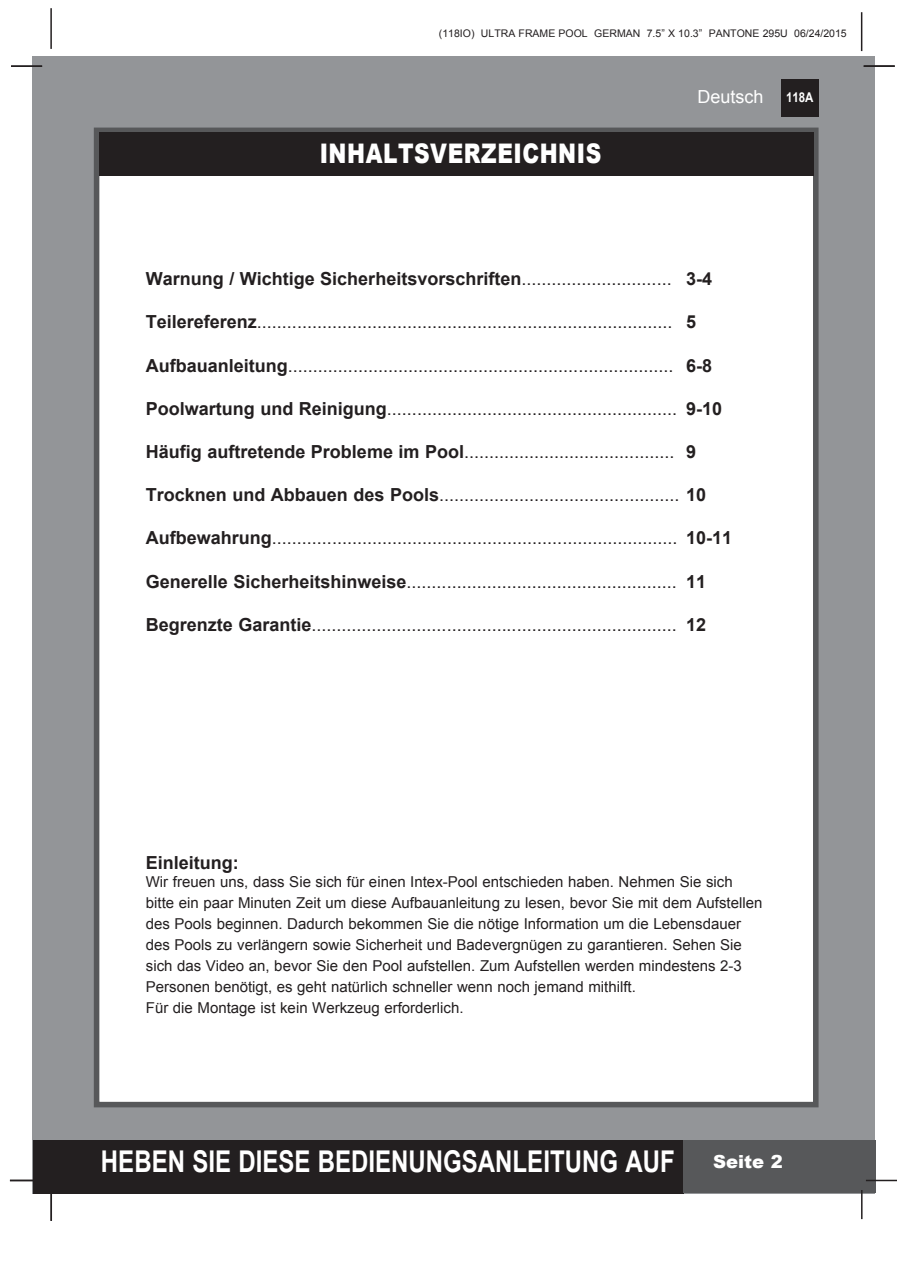
<style>
.page{position:relative;width:897px;height:1264px;background:#fff}
.page>*{position:absolute;margin:0;border:0;box-sizing:border-box;transform-origin:0 0}
.t1{font:700 30px "Arial";color:#fff;scale:.8 1}
.t2{font:900 27px "Arial";letter-spacing:.025em;color:#fff;scale:.8 1}
.t3{font:18px "Arial";color:#231f20}
.t4{font:700 18px "Arial";color:#231f20}
.t5{font:18px "Arial";color:#fff}
.t6{font:900 18px "Arial";color:#fff}
.t7{font:15px/21px "Arial";color:#231f20}
.t8{font:700 13.5px "Arial";color:#fff;scale:.85 1}
.t9{font:10.5px "Arial";color:#231f20}
.s1{font-weight:400}
.s2{font-weight:700}
</style>
<div class="page">
<div style="left:33px;top:56px;width:842px;height:1137px;background:#939598"></div>
<div style="left:780px;top:79px;width:38px;height:38px;background:#231f20"></div>
<hr style="left:50px;top:8px;width:2px;height:41px;background:#231f20">
<hr style="left:860px;top:12px;width:2px;height:39px;background:#231f20">
<div style="left:33px;top:1140px;width:650px;height:53px;background:#231f20"></div>
<div style="left:682px;top:1140px;width:193px;height:53px;background:#57585a"></div>
<hr style="left:865px;top:1179px;width:31px;height:2px;background:#231f20">
<hr style="left:860px;top:1190px;width:2px;height:29px;background:#231f20">
<div style="left:94px;top:128px;width:724px;height:979px;background:#fff;border:6px solid #57585a"></div>
<div style="left:99px;top:132px;width:714px;height:44px;background:#231f20"></div>
<hr style="left:863px;top:65px;width:31px;height:2px;background:#231f20">
<hr style="left:50px;top:1190px;width:2px;height:31px;background:#231f20">
<hr style="left:10px;top:1179px;width:31px;height:2px;background:#231f20">
<hr style="left:11px;top:65px;width:31px;height:2px;background:#231f20">
<p class="t9" style="left:439px;top:27px;width:409px">(118IO) ULTRA FRAME POOL GERMAN 7.5” X 10.3” PANTONE 295U 06/24/2015</p>
<h2 class="t2" style="left:319px;top:133px;width:353px">INHALTSVERZEICHNIS</h2>
<p class="t5" style="left:697px;top:85px;width:68px">Deutsch</p>
<p class="t8" style="left:786px;top:88px;width:34px">118A</p>
<p class="t4" style="left:146px;top:267px;width:568px">Warnung / Wichtige Sicherheitsvorschriften<span class="s1">..............................</span> 3-4</p>
<p class="t3" style="left:146px;top:310px;width:552px"><span class="s2">Teilereferenz</span>................................................................................... <span class="s2">5</span></p>
<p class="t3" style="left:146px;top:353px;width:568px"><span class="s2">Aufbauanleitung</span>............................................................................. <span class="s2">6-8</span></p>
<p class="t3" style="left:146px;top:397px;width:578px"><span class="s2">Poolwartung und Reinigung</span>.......................................................... <span class="s2">9-10</span></p>
<p class="t3" style="left:146px;top:440px;width:552px"><span class="s2">Häufig auftretende Probleme im Pool</span>.......................................... <span class="s2">9</span></p>
<p class="t3" style="left:146px;top:483px;width:562px"><span class="s2">Trocknen und Abbauen des Pools</span>................................................ <span class="s2">10</span></p>
<p class="t3" style="left:146px;top:526px;width:588px"><span class="s2">Aufbewahrung</span>................................................................................. <span class="s2">10-11</span></p>
<p class="t3" style="left:146px;top:569px;width:562px"><span class="s2">Generelle Sicherheitshinweise</span>...................................................... <span class="s2">11</span></p>
<p class="t3" style="left:146px;top:613px;width:562px"><span class="s2">Begrenzte Garantie</span>......................................................................... <span class="s2">12</span></p>
<p class="t4" style="left:146px;top:850px;width:95px">Einleitung:</p>
<p class="t7" style="left:146px;top:871px;width:618px">Wir freuen uns, dass Sie sich für einen Intex-Pool entschieden haben. Nehmen Sie sich bitte ein paar Minuten Zeit um diese Aufbauanleitung zu lesen, bevor Sie mit dem Aufstellen des Pools beginnen. Dadurch bekommen Sie die nötige Information um die Lebensdauer des Pools zu verlängern sowie Sicherheit und Badevergnügen zu garantieren. Sehen Sie sich das Video an, bevor Sie den Pool aufstellen. Zum Aufstellen werden mindestens 2-3<br>Personen benötigt, es geht natürlich schneller wenn noch jemand mithilft.<br>Für die Montage ist kein Werkzeug erforderlich.</p>
<h1 class="t1" style="left:101px;top:1142px;width:718px">HEBEN SIE DIESE BEDIENUNGSANLEITUNG AUF</h1>
<p class="t6" style="left:713px;top:1148px;width:71px">Seite 2</p>
</div>
